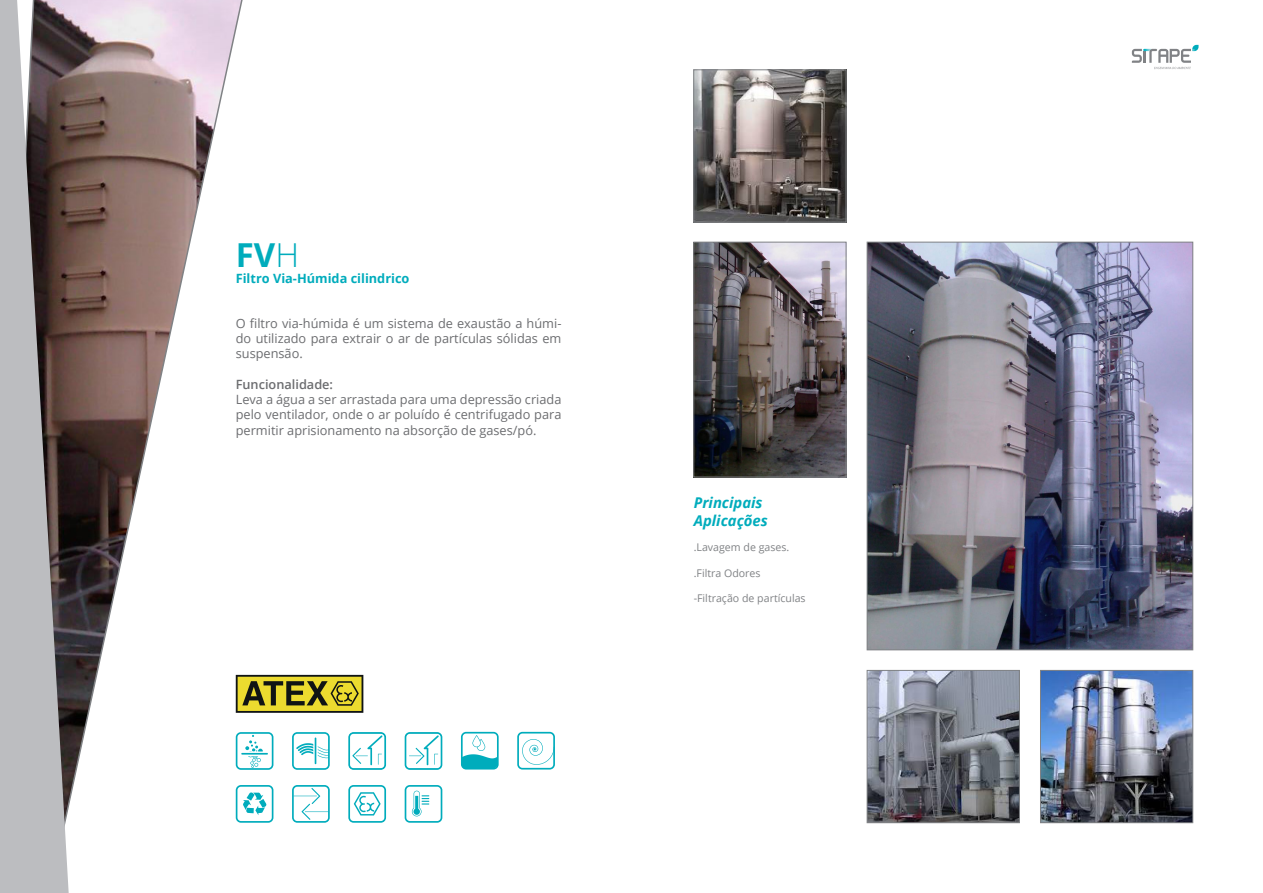
<style>
.page{position:relative;width:1263px;height:893px;background:#fff}
.page>*{position:absolute;margin:0;border:0;box-sizing:border-box;transform-origin:0 0}
.t1{font:700 33px "Open Sans";color:#00acbc}
.t2{font:italic 700 14.85px "Open Sans";color:#00acbc}
.t3{font:12.75px/15.3px "Open Sans";color:#6c6d70;text-align:justify}
.t4{font:700 12.75px "Open Sans";color:#00acbc}
.t5{font:600 12.75px "Open Sans";color:#6c6d70}
.t6{font:10.65px "Open Sans";color:#808285}
.s1{font-weight:300}
</style>
<div class="page">
<svg style="left:69px;top:0;width:176px;height:819px"></svg>
<svg style="left:0;top:0;width:69px;height:893px;fill:#bcbdc0"></svg>
<img style="left:695px;top:244px;width:149px;height:231px">
<div style="left:693px;top:242px;width:153px;height:235px;border:1px solid #808285"></div>
<img style="left:869px;top:244px;width:322px;height:404px">
<div style="left:867px;top:242px;width:326px;height:408px;border:1px solid #808285"></div>
<img style="left:695px;top:71px;width:149px;height:149px">
<div style="left:693px;top:69px;width:153px;height:153px;border:1px solid #808285"></div>
<svg style="left:1132px;top:45px;width:66px;height:24px"></svg>
<img style="left:1042px;top:672px;width:149px;height:149px">
<div style="left:1040px;top:670px;width:153px;height:153px;border:1px solid #808285"></div>
<img style="left:869px;top:672px;width:149px;height:149px">
<div style="left:867px;top:670px;width:153px;height:153px;border:1px solid #808285"></div>
<svg style="left:236px;top:675px;width:127px;height:38px"></svg>
<svg style="left:236px;top:732px;width:37px;height:38px"></svg>
<div style="left:240px;top:751px;width:29px;height:5px;background:#ecf8fa;border-radius:2px"></div>
<hr style="left:241px;top:753px;width:27px;height:2px;background:#00acbc">
<svg style="left:348px;top:732px;width:38px;height:38px"></svg>
<svg style="left:461px;top:732px;width:38px;height:37px"></svg>
<svg style="left:236px;top:785px;width:37px;height:38px"></svg>
<svg style="left:292px;top:785px;width:38px;height:38px"></svg>
<svg style="left:517px;top:732px;width:38px;height:37px"></svg>
<svg style="left:292px;top:732px;width:38px;height:38px"></svg>
<svg style="left:348px;top:785px;width:38px;height:38px"></svg>
<svg style="left:405px;top:785px;width:37px;height:38px"></svg>
<svg style="left:405px;top:732px;width:37px;height:38px"></svg>
<p class="t1" style="left:236px;top:232px;width:65px">FV<span class="s1">H</span></p>
<p class="t4" style="left:236px;top:269px;width:175px">Filtro Via-Húmida cilindrico</p>
<p class="t3" style="left:236px;top:315px;width:327px">O filtro via-húmida é um sistema de exaustão a húmi&shy;do utilizado para extrair o ar de partículas sólidas em suspensão.</p>
<p class="t5" style="left:236px;top:375px;width:99px">Funcionalidade:</p>
<p class="t3" style="left:236px;top:391px;width:327px">Leva a água a ser arrastada para uma depressão criada pelo ventilador, onde o ar poluído é centrifugado para permitir aprisionamento na absorção de gases/pó.</p>
<p class="t2" style="left:694px;top:492px;width:70px">Principais</p>
<p class="t2" style="left:694px;top:510px;width:76px">Aplicações</p>
<p class="t6" style="left:694px;top:540px;width:97px">.Lavagem de gases.</p>
<p class="t6" style="left:694px;top:566px;width:68px">.Filtra Odores</p>
<p class="t6" style="left:694px;top:591px;width:113px">-Filtração de partículas</p>
</div>
